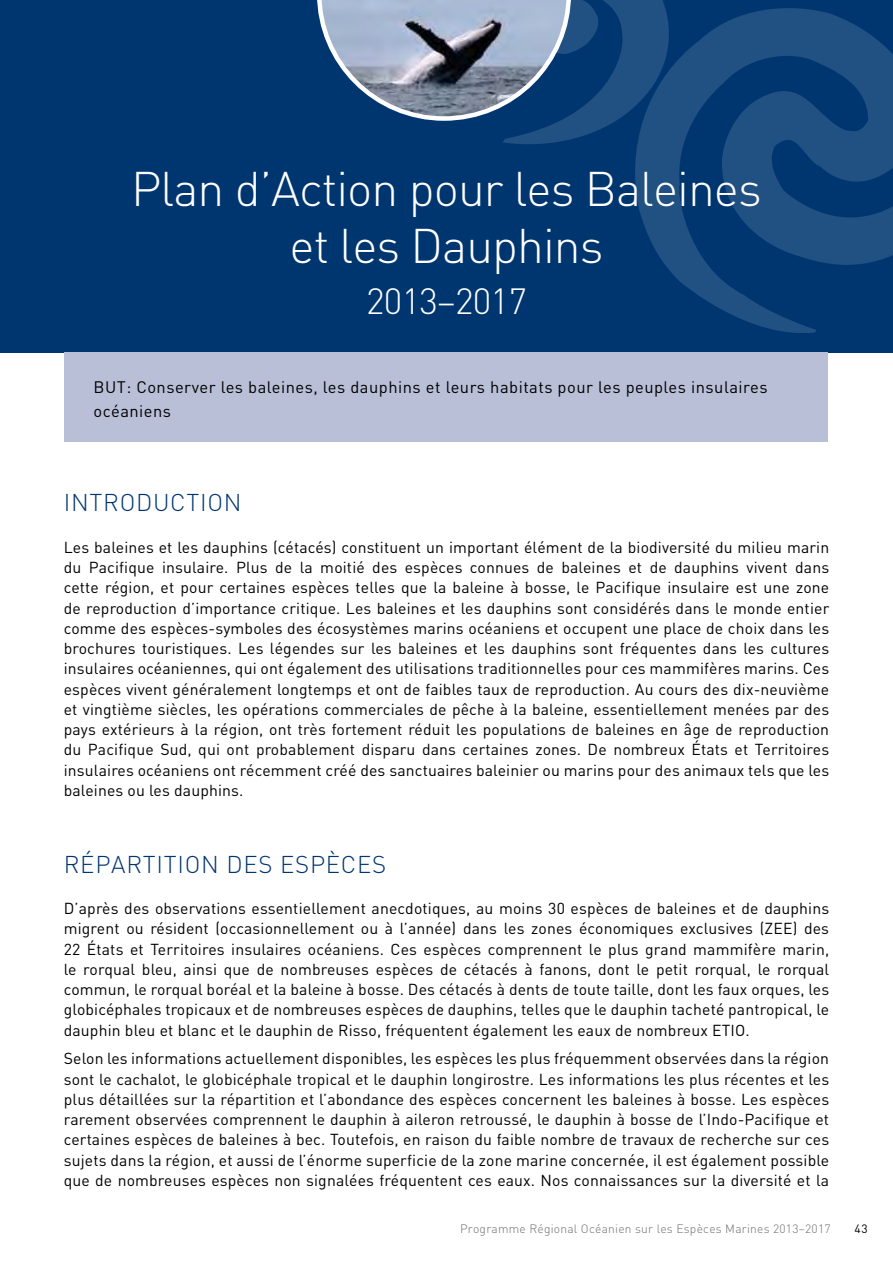
<style>
.page{position:relative;width:893px;height:1263px;background:#fff}
.page>*{position:absolute;margin:0;border:0;box-sizing:border-box;transform-origin:0 0}
.t1{font:300 48px/57px "DIN";letter-spacing:-.02em;color:#fff;text-align:center}
.t2{font:300 36px "DIN";letter-spacing:-.02em;color:#fff}
.t3{font:300 24px "DIN";letter-spacing:.03em;color:#003670}
.t4{font:16.5px/24px "DIN";letter-spacing:.03em;color:#000}
.t5{font:15.75px/20.2px "DIN";letter-spacing:.01em;color:#000;text-align:justify}
.t6{font:300 12px "DIN";letter-spacing:.02em;color:#6d6e71}
.t7{font:12px "DIN";color:#000}
</style>
<div class="page">
<div style="left:0;top:0;width:893px;height:352px;background:#003670"></div>
<svg style="left:503px;top:0;width:390px;height:333px"></svg>
<div style="left:64px;top:352px;width:764px;height:89px;background:#b8bfd7"></div>
<svg style="left:317px;top:0;width:254px;height:121px"></svg>
<h1 class="t1" style="left:131px;top:160px;width:632px">Plan d’Action pour les Baleines et les Dauphins</h1>
<h2 class="t2" style="left:366px;top:279px;width:162px">2013–2017</h2>
<p class="t4" style="left:94px;top:375px;width:675px">BUT: Conserver les baleines, les dauphins et leurs habitats pour les peuples insulaires océaniens</p>
<h3 class="t3" style="left:64px;top:488px;width:179px">INTRODUCTION</h3>
<p class="t5" style="left:64px;top:537px;width:767px">Les baleines et les dauphins (cétacés) constituent un important élément de la biodiversité du milieu marin du Pacifique insulaire. Plus de la moitié des espèces connues de baleines et de dauphins vivent dans cette région, et pour certaines espèces telles que la baleine à bosse, le Pacifique insulaire est une zone de reproduction d’importance critique. Les baleines et les dauphins sont considérés dans le monde entier comme des espèces-symboles des écosystèmes marins océaniens et occupent une place de choix dans les brochures touristiques. Les légendes sur les baleines et les dauphins sont fréquentes dans les cultures insulaires océaniennes, qui ont également des utilisations traditionnelles pour ces mammifères marins. Ces espèces vivent généralement longtemps et ont de faibles taux de reproduction. Au cours des dix-neuvième et vingtième siècles, les opérations commerciales de pêche à la baleine, essentiellement menées par des pays extérieurs à la région, ont très fortement réduit les populations de baleines en âge de reproduction du Pacifique Sud, qui ont probablement disparu dans certaines zones. De nombreux États et Territoires insulaires océaniens ont récemment créé des sanctuaires baleinier ou marins pour des animaux tels que les baleines ou les dauphins.</p>
<h3 class="t3" style="left:64px;top:849px;width:324px">RÉPARTITION DES ESPÈCES</h3>
<p class="t5" style="left:64px;top:898px;width:767px">D’après des observations essentiellement anecdotiques, au moins 30 espèces de baleines et de dauphins migrent ou résident (occasionnellement ou à l’année) dans les zones économiques exclusives (ZEE) des 22 États et Territoires insulaires océaniens. Ces espèces comprennent le plus grand mammifère marin, le rorqual bleu, ainsi que de nombreuses espèces de cétacés à fanons, dont le petit rorqual, le rorqual commun, le rorqual boréal et la baleine à bosse. Des cétacés à dents de toute taille, dont les faux orques, les globicéphales tropicaux et de nombreuses espèces de dauphins, telles que le dauphin tacheté pantropical, le dauphin bleu et blanc et le dauphin de Risso, fréquentent également les eaux de nombreux ETIO.</p>
<p class="t5" style="left:64px;top:1048px;width:767px">Selon les informations actuellement disponibles, les espèces les plus fréquemment observées dans la région sont le cachalot, le globicéphale tropical et le dauphin longirostre. Les informations les plus récentes et les plus détaillées sur la répartition et l’abondance des espèces concernent les baleines à bosse. Les espèces rarement observées comprennent le dauphin à aileron retroussé, le dauphin à bosse de l’Indo-Pacifique et certaines espèces de baleines à bec. Toutefois, en raison du faible nombre de travaux de recherche sur ces sujets dans la région, et aussi de l’énorme superficie de la zone marine concernée, il est également possible que de nombreuses espèces non signalées fréquentent ces eaux. Nos connaissances sur la diversité et la</p>
<p class="t6" style="left:460px;top:1221px;width:372px">Programme Régional Océanien sur les Espèces Marines 2013–2017</p>
<p class="t7" style="left:854px;top:1221px;width:15px">43</p>
</div>
